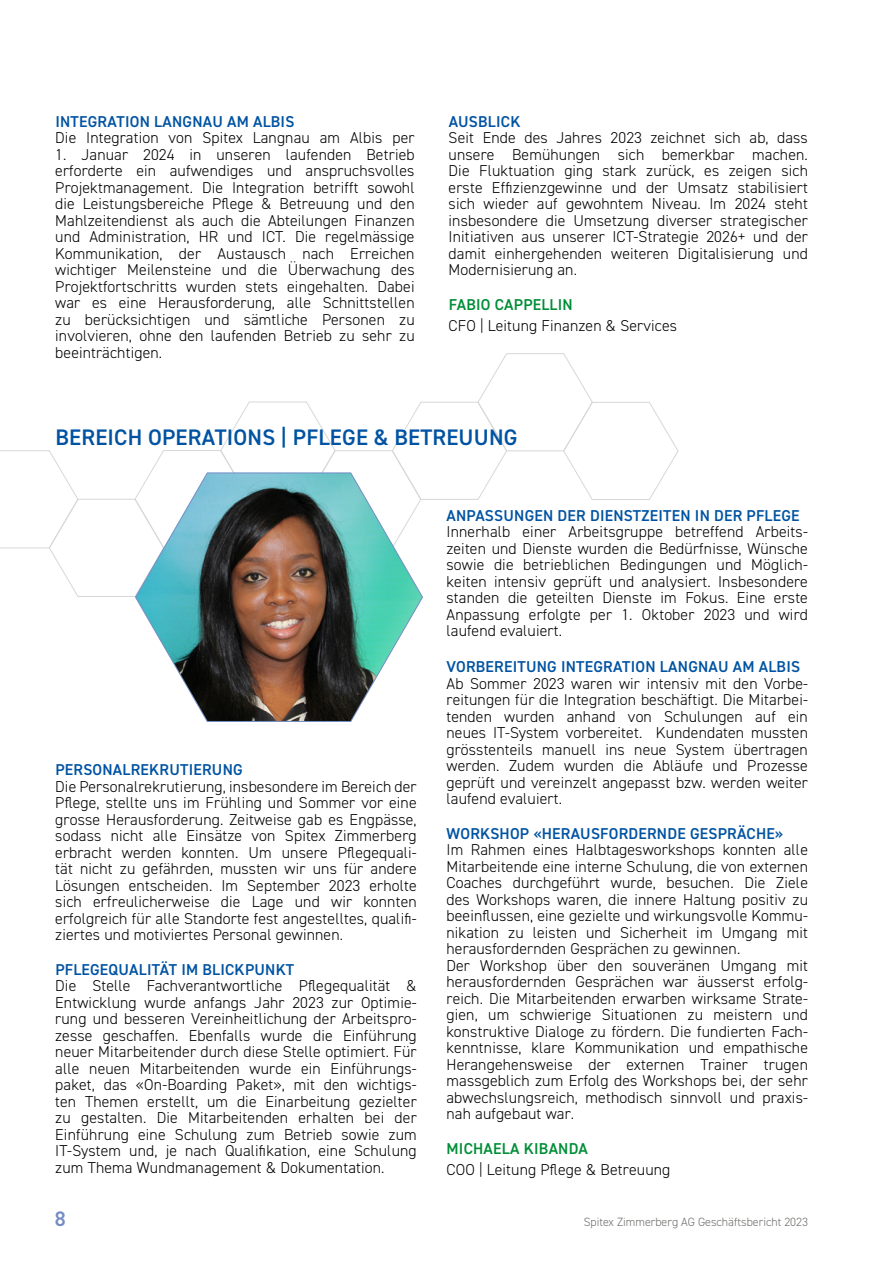
<style>
.page{position:relative;width:893px;height:1263px;background:#fff}
.page>*{position:absolute;margin:0;border:0;box-sizing:border-box;transform-origin:0 0}
.t1{font:600 22.5px "DIN2014";letter-spacing:.01em;color:#0053a2}
.t2{font:600 21px "DIN2014";color:#738dc4}
.t3{font:300 15.75px/16.5px "DIN2014";letter-spacing:.01em;color:#000;text-align:justify}
.t4{font:600 15.75px "DIN2014";letter-spacing:.015em;color:#0053a2}
.t5{font:600 15.75px "DIN2014";letter-spacing:.015em;color:#008e37}
.t6{font:300 12px "DIN2014";color:#6e706b}
</style>
<div class="page">
<svg style="left:0;top:353px;width:679px;height:244px"></svg>
<img style="left:135px;top:472px;width:288px;height:250px">
<p class="t4" style="left:55px;top:111px;width:241px">INTEGRATION LANGNAU AM ALBIS</p>
<p class="t3" style="left:55px;top:130px;width:361px">Die Integration von Spitex Langnau am Albis per</p>
<p class="t3" style="left:55px;top:146px;width:361px">1. Januar 2024 in unseren laufenden Betrieb erforderte ein aufwendiges und anspruchsvolles Projektmanagement. Die Integration betrifft sowohl die Leistungsbereiche Pflege &amp; Betreuung und den Mahlzeitendienst als auch die Abteilungen Finanzen und Administration, HR und ICT. Die regelmässige Kommunikation, der Austausch nach Erreichen wichtiger Meilensteine und die Überwachung des Projektfortschritts wurden stets eingehalten. Dabei war es eine Herausforderung, alle Schnittstellen zu berücksichtigen und sämtliche Personen zu involvieren, ohne den laufenden Betrieb zu sehr zu beeinträchtigen.</p>
<p class="t4" style="left:449px;top:111px;width:73px">AUSBLICK</p>
<p class="t3" style="left:449px;top:130px;width:361px">Seit Ende des Jahres 2023 zeichnet sich ab, dass unsere Bemühungen sich bemerkbar machen.<br>Die Fluktuation ging stark zurück, es zeigen sich erste Effizienzgewinne und der Umsatz stabilisiert sich wieder auf gewohntem Niveau. Im 2024 steht insbesondere die Umsetzung diverser strategischer Initiativen aus unserer ICT-Strategie 2026+ und der damit einhergehenden weiteren Digitalisierung und Modernisierung an.</p>
<p class="t5" style="left:449px;top:294px;width:126px">FABIO CAPPELLIN</p>
<p class="t3" style="left:449px;top:317px;width:230px">CFO | Leitung Finanzen &amp; Services</p>
<h1 class="t1" style="left:55px;top:422px;width:464px">BEREICH OPERATIONS | PFLEGE &amp; BETREUUNG</h1>
<p class="t4" style="left:55px;top:759px;width:189px">PERSONALREKRUTIERUNG</p>
<p class="t3" style="left:55px;top:778px;width:363px">Die Personalrekrutierung, insbesondere im Bereich der Pflege, stellte uns im Frühling und Sommer vor eine grosse Herausforderung. Zeitweise gab es Engpässe, sodass nicht alle Einsätze von Spitex Zimmerberg erbracht werden konnten. Um unsere Pflegequali&shy;tät nicht zu gefährden, mussten wir uns für andere Lösungen entscheiden. Im September 2023 erholte sich erfreulicherweise die Lage und wir konnten erfolgreich für alle Standorte fest angestelltes, qualifi&shy;ziertes und motiviertes Personal gewinnen.</p>
<p class="t4" style="left:55px;top:959px;width:240px">PFLEGEQUALITÄT IM BLICKPUNKT</p>
<p class="t3" style="left:55px;top:978px;width:363px">Die Stelle Fachverantwortliche Pflegequalität &amp; Entwicklung wurde anfangs Jahr 2023 zur Optimie&shy;rung und besseren Vereinheitlichung der Arbeitspro&shy;zesse geschaffen. Ebenfalls wurde die Einführung neuer Mitarbeitender durch diese Stelle optimiert. Für alle neuen Mitarbeitenden wurde ein Einführungs&shy;paket, das «On-Boarding Paket», mit den wichtigs&shy;ten Themen erstellt, um die Einarbeitung gezielter zu gestalten. Die Mitarbeitenden erhalten bei der Einführung eine Schulung zum Betrieb sowie zum IT-System und, je nach Qualifikation, eine Schulung zum Thema Wundmanagement &amp; Dokumentation.</p>
<h2 class="t2" style="left:55px;top:1204px;width:12px">8</h2>
<p class="t4" style="left:447px;top:505px;width:354px">ANPASSUNGEN DER DIENSTZEITEN IN DER PFLEGE</p>
<p class="t3" style="left:446px;top:523px;width:363px">Innerhalb einer Arbeitsgruppe betreffend Arbeits&shy;zeiten und Dienste wurden die Bedürfnisse, Wünsche sowie die betrieblichen Bedingungen und Möglich&shy;keiten intensiv geprüft und analysiert. Insbesondere standen die geteilten Dienste im Fokus. Eine erste Anpassung erfolgte per 1. Oktober 2023 und wird laufend evaluiert.</p>
<p class="t4" style="left:447px;top:656px;width:355px">VORBEREITUNG INTEGRATION LANGNAU AM ALBIS</p>
<p class="t3" style="left:446px;top:675px;width:363px">Ab Sommer 2023 waren wir intensiv mit den Vorbe&shy;reitungen für die Integration beschäftigt. Die Mitarbei&shy;tenden wurden anhand von Schulungen auf ein neues IT-System vorbereitet. Kundendaten mussten grösstenteils manuell ins neue System übertragen werden. Zudem wurden die Abläufe und Prozesse geprüft und vereinzelt angepasst bzw. werden weiter laufend evaluiert.</p>
<p class="t4" style="left:447px;top:823px;width:338px">WORKSHOP «HERAUSFORDERNDE GESPRÄCHE»</p>
<p class="t3" style="left:446px;top:841px;width:363px;text-align:left">Im Rahmen eines Halbtagesworkshops konnten alle Mitarbeitende eine interne Schulung, die von externen Coaches durchgeführt wurde, besuchen. Die Ziele des Workshops waren, die innere Haltung positiv zu beeinflussen, eine gezielte und wirkungsvolle Kommu&shy;nikation zu leisten und Sicherheit im Umgang mit herausfordernden Gesprächen zu gewinnen.<br>Der Workshop über den souveränen Umgang mit herausfordernden Gesprächen war äusserst erfolg&shy;reich. Die Mitarbeitenden erwarben wirksame Strate&shy;gien, um schwierige Situationen zu meistern und konstruktive Dialoge zu fördern. Die fundierten Fach&shy;kenntnisse, klare Kommunikation und empathische Herangehensweise der externen Trainer trugen massgeblich zum Erfolg des Workshops bei, der sehr abwechslungsreich, methodisch sinnvoll und praxis&shy;nah aufgebaut war.</p>
<p class="t5" style="left:447px;top:1138px;width:143px">MICHAELA KIBANDA</p>
<p class="t3" style="left:446px;top:1161px;width:225px">COO | Leitung Pflege &amp; Betreuung</p>
<p class="t6" style="left:584px;top:1215px;width:226px">Spitex Zimmerberg AG Geschäftsbericht 2023</p>
</div>
